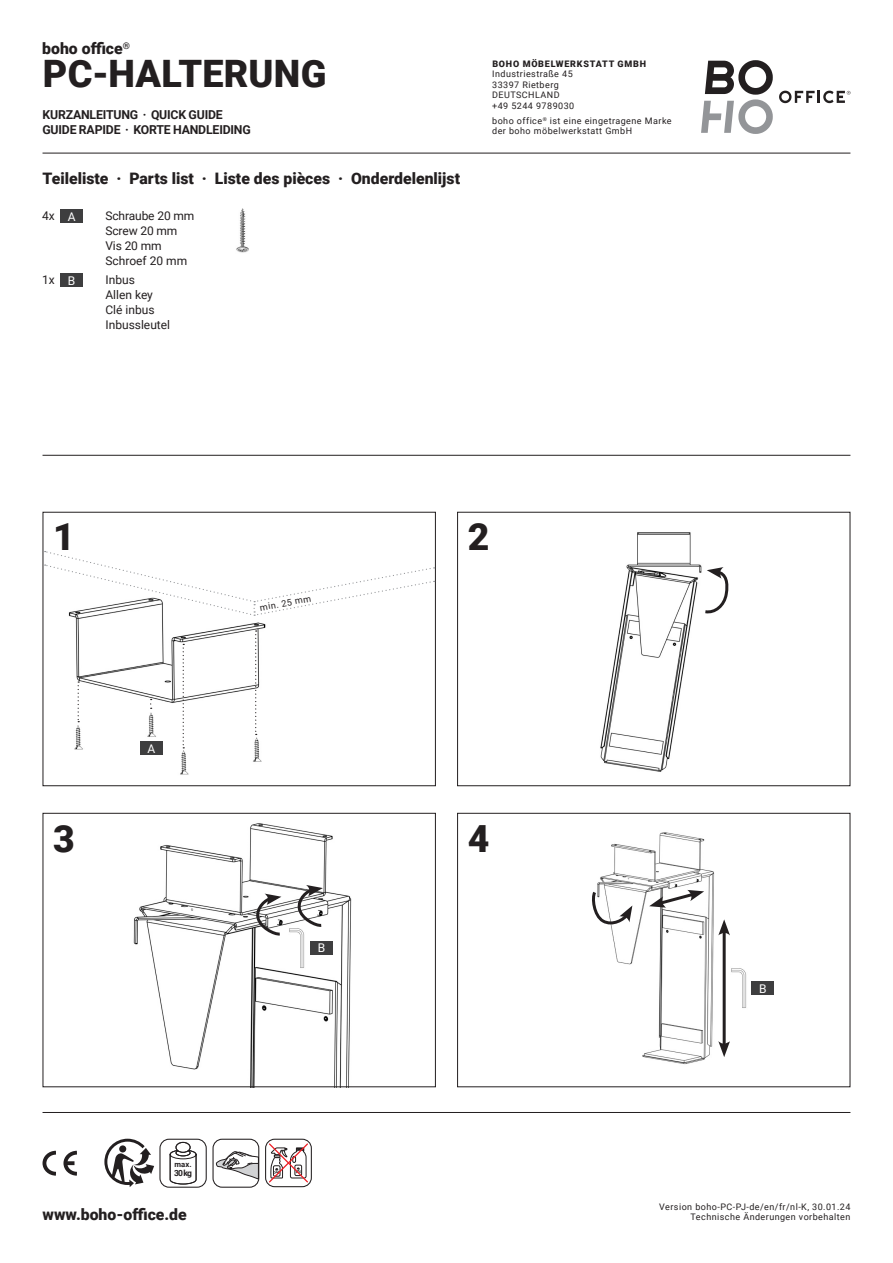
<style>
.page{position:relative;width:893px;height:1263px;background:#fff}
.page>*{position:absolute;margin:0;border:0;box-sizing:border-box;transform-origin:0 0}
.Große_Headline{font:900 37.8px "Roboto";letter-spacing:.005em;color:#231f20}
.Große_Headline-2{font:900 37.35px "Roboto";color:#231f20}
.Große_Headline-3{font:900 15.75px "Roboto";color:#231f20}
.Subline_mittelgroß{font:700 12.3px/14.7px "Roboto";letter-spacing:-.015em;color:#231f20}
.Copytext{font:12px/15px "Roboto";color:#231f20}
.Copytext-2{font:12px "Roboto";color:#fff}
.Kleiner_Text{font:9px/10.5px "Roboto";letter-spacing:.05em;color:#231f20}
.t1{font:700 8.4px "Roboto";color:#231f20}
.t2{font:700 7.65px "Roboto";color:#231f20}
.s1{font-weight:900}
</style>
<div class="page">
<hr style="left:43px;top:153px;width:807px;height:1px;background:#231f20">
<hr style="left:43px;top:1112px;width:807px;height:1px;background:#231f20">
<hr style="left:43px;top:455px;width:807px;height:1px;background:#231f20">
<svg style="left:701px;top:60px;width:72px;height:74px"></svg>
<svg style="left:779px;top:91px;width:71px;height:12px"></svg>
<div style="left:60px;top:210px;width:23px;height:13px;background:#3e3e3f"></div>
<div style="left:60px;top:274px;width:23px;height:13px;background:#3e3e3f"></div>
<svg style="left:216px;top:1151px;width:41px;height:28px"></svg>
<div style="left:212px;top:1139px;width:47px;height:49px;border:1px solid #231f20;border-radius:9px"></div>
<div style="left:159px;top:1139px;width:48px;height:49px;border:1px solid #231f20;border-radius:9px"></div>
<svg style="left:170px;top:1149px;width:27px;height:35px"></svg>
<svg style="left:176px;top:1149px;width:14px;height:7px"></svg>
<div style="left:176px;top:1149px;width:14px;height:7px;border:1px solid #231f20;border-radius:50%"></div>
<div style="left:176px;top:1142px;width:14px;height:10px;background:#fff;border:1px solid #231f20;border-radius:50%"></div>
<div style="left:176px;top:1142px;width:14px;height:10px;border:1px solid #231f20;border-radius:50%"></div>
<svg style="left:42px;top:1150px;width:35px;height:26px"></svg>
<svg style="left:65px;top:1161px;width:10px;height:4px"></svg>
<div style="left:265px;top:1139px;width:47px;height:48px;border:1px solid #231f20;border-radius:9px"></div>
<svg style="left:268px;top:1139px;width:41px;height:45px"></svg>
<img style="left:236px;top:209px;width:13px;height:44px">
<svg style="left:104px;top:1139px;width:50px;height:48px"></svg>
<img style="left:597px;top:832px;width:117px;height:233px">
<div style="left:457px;top:813px;width:393px;height:274px;border:1px solid #231f20"></div>
<img style="left:133px;top:823px;width:219px;height:262px">
<div style="left:43px;top:813px;width:393px;height:274px;border:1px solid #231f20"></div>
<img style="left:69px;top:616px;width:197px;height:159px">
<div style="left:43px;top:512px;width:393px;height:274px;border:1px solid #231f20"></div>
<img style="left:600px;top:532px;width:102px;height:240px">
<div style="left:457px;top:512px;width:393px;height:274px;border:1px solid #231f20"></div>
<svg style="left:45px;top:550px;width:390px;height:66px"></svg>
<svg style="left:183px;top:644px;width:1px;height:104px"></svg>
<svg style="left:78px;top:681px;width:1px;height:41px"></svg>
<svg style="left:255px;top:630px;width:2px;height:105px"></svg>
<svg style="left:150px;top:699px;width:2px;height:10px"></svg>
<svg style="left:705px;top:567px;width:24px;height:47px"></svg>
<svg style="left:592px;top:888px;width:40px;height:42px"></svg>
<svg style="left:253px;top:893px;width:30px;height:43px"></svg>
<svg style="left:294px;top:885px;width:31px;height:43px"></svg>
<svg style="left:649px;top:890px;width:55px;height:18px"></svg>
<hr style="left:723px;top:930px;width:3px;height:117px;background:#231f20">
<svg style="left:718px;top:919px;width:12px;height:16px"></svg>
<svg style="left:718px;top:1041px;width:12px;height:16px"></svg>
<img style="left:288px;top:926px;width:17px;height:43px">
<img style="left:731px;top:968px;width:16px;height:40px">
<div style="left:140px;top:742px;width:23px;height:13px;background:#3e3e3f"></div>
<div style="left:310px;top:941px;width:23px;height:13px;background:#3e3e3f"></div>
<div style="left:751px;top:982px;width:23px;height:13px;background:#3e3e3f"></div>
<p class="Große_Headline-3" style="left:42px;top:38px;width:89px">boho office<sup>®</sup></p>
<p class="Große_Headline" style="left:43px;top:47px;width:285px">PC-HALTERUNG</p>
<p class="Subline_mittelgroß" style="left:42px;top:107px;width:210px">KURZANLEITUNG · QUICK GUIDE<br>GUIDE RAPIDE · KORTE HANDLEIDING</p>
<p class="Große_Headline-3" style="left:43px;top:167px;width:419px">Teileliste · Parts list · Liste des pièces · Onderdelenlijst</p>
<p class="Copytext" style="left:42px;top:208px;width:14px">4x</p>
<p class="Copytext-2" style="left:68px;top:208px;width:9px">A</p>
<p class="Copytext" style="left:42px;top:272px;width:14px">1x</p>
<p class="Copytext-2" style="left:68px;top:272px;width:9px">B</p>
<p class="Copytext" style="left:105px;top:208px;width:90px">Schraube 20 mm<br>Screw 20 mm<br>Vis 20 mm<br>Schroef 20 mm</p>
<p class="Copytext" style="left:105px;top:272px;width:66px">Inbus<br>Allen key<br>Clé inbus<br>Inbussleutel</p>
<p class="Kleiner_Text" style="left:492px;top:58px;width:155px"><span class="s1">BOHO MÖBELWERKSTATT GMBH<br></span>Industriestraße 45<br>33397 Rietberg<br>DEUTSCHLAND<br>+49 5244 9789030</p>
<p class="Kleiner_Text" style="left:492px;top:115px;width:181px">boho office<sup>®</sup> ist eine eingetragene Marke der boho möbelwerkstatt GmbH</p>
<p class="Große_Headline-2" style="left:53px;top:511px;width:23px">1</p>
<p class="Große_Headline-2" style="left:468px;top:511px;width:23px">2</p>
<p class="Große_Headline-2" style="left:53px;top:812px;width:23px">3</p>
<p class="Copytext-2" style="left:147px;top:740px;width:9px">A</p>
<p class="Kleiner_Text" style="left:259px;top:602px;width:53px;rotate:-10deg">min. 25 mm</p>
<p class="Copytext-2" style="left:318px;top:939px;width:9px">B</p>
<p class="t2" style="left:175px;top:1159px;width:18px">max.</p>
<p class="t1" style="left:174px;top:1167px;width:19px">30 kg</p>
<p class="Große_Headline-3" style="left:43px;top:1204px;width:146px">www.boho-office.de</p>
<p class="Große_Headline-2" style="left:468px;top:812px;width:23px">4</p>
<p class="Copytext-2" style="left:759px;top:980px;width:9px">B</p>
<p class="Kleiner_Text" style="left:659px;top:1201px;width:193px;text-align:right">Version boho-PC-PJ-de/en/fr/nl-K, 30.01.24<br>Technische Änderungen vorbehalten</p>
</div>
